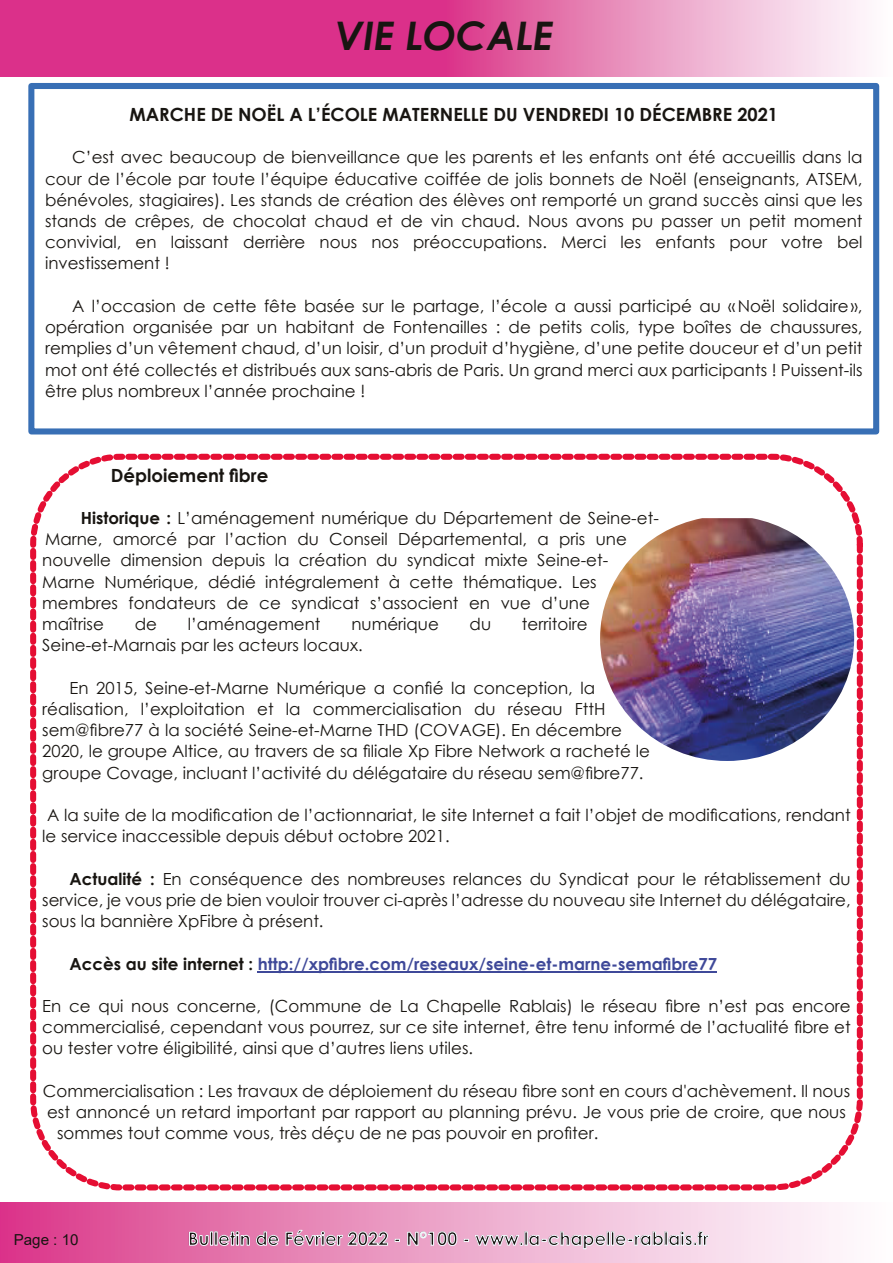
<style>
.page{position:relative;width:893px;height:1263px;background:#fff}
.page>*{position:absolute;margin:0;border:0;box-sizing:border-box;transform-origin:0 0}
.t1{font:italic 700 39.45px "Century Gothic";color:#181511}
.t2{font:700 18.15px "Century Gothic";color:#181511}
.t3{font:16.65px/21.1px "Century Gothic";color:#181511;text-align:justify}
.t4{font:700 16.65px "Century Gothic";color:#3f4999}
.t5{font:15.15px "Arial";color:#181511}
.s1{font-weight:700}
.s2{color:#181511}
</style>
<div class="page">
<div style="left:0;top:1202px;width:893px;height:61px;background:linear-gradient(to right,#da3d8c,#fff)"></div>
<svg style="left:0;top:0;width:867px;height:77px;background:#e364a6"></svg>
<div style="left:30px;top:454px;width:833px;height:736px;border:6px dashed #e50e33;border-radius:88px"></div>
<hr style="left:258px;top:971px;width:459px;height:1px;background:#3f4999">
<img style="left:600px;top:518px;width:254px;height:243px">
<div style="left:28px;top:83px;width:851px;height:351px;border:6px solid #386fb5"></div>
<p class="t1" style="left:335px;top:6px;width:220px">VIE LOCALE</p>
<p class="t2" style="left:129px;top:101px;width:650px">MARCHE DE NOËL A L’ÉCOLE MATERNELLE DU VENDREDI 10 DÉCEMBRE 2021</p>
<p class="t3" style="left:45px;top:147px;width:819px;text-indent:27px">C’est avec beaucoup de bienveillance que les parents et les enfants ont été accueillis dans la cour de l’école par toute l’équipe éducative coiffée de jolis bonnets de Noël (enseignants, ATSEM, bénévoles, stagiaires). Les stands de création des élèves ont remporté un grand succès ainsi que les stands de crêpes, de chocolat chaud et de vin chaud. Nous avons pu passer un petit moment convivial, en laissant derrière nous nos préoccupations. Merci les enfants pour votre bel investissement !</p>
<p class="t3" style="left:45px;top:295px;width:819px;text-indent:27px">A l’occasion de cette fête basée sur le partage, l’école a aussi participé au « Noël solidaire », opération organisée par un habitant de Fontenailles : de petits colis, type boîtes de chaussures, remplies d’un vêtement chaud, d’un loisir, d’un produit d’hygiène, d’une petite douceur et d’un petit mot ont été collectés et distribués aux sans-abris de Paris. Un grand merci aux participants ! Puissent-ils être plus nombreux l’année prochaine !</p>
<p class="t2" style="left:111px;top:461px;width:159px">Déploiement fibre</p>
<p class="t3" style="left:42px;top:507px;width:618px;text-align:left;text-indent:39px"><span class="s1">Historique :</span> L’aménagement numérique du Département de Seine-et-Marne, amorcé par l’action du Conseil Départemental, a pris une nouvelle dimension depuis la création du syndicat mixte Seine-et-Marne Numérique, dédié intégralement à cette thématique. Les membres fondateurs de ce syndicat s’associent en vue d’une<br>maîtrise</p>
<p class="t3" style="left:135px;top:613px;width:24px">de</p>
<p class="t3" style="left:188px;top:613px;width:134px">l’aménagement</p>
<p class="t3" style="left:351px;top:613px;width:89px">numérique</p>
<p class="t3" style="left:470px;top:613px;width:23px">du</p>
<p class="t3" style="left:522px;top:613px;width:67px">territoire</p>
<p class="t3" style="left:42px;top:634px;width:322px">Seine-et-Marnais par les acteurs locaux.</p>
<p class="t3" style="left:42px;top:677px;width:609px;text-align:left;text-indent:27px">En 2015, Seine-et-Marne Numérique a confié la conception, la réalisation, l’exploitation et la commercialisation du réseau FttH sem@fibre77 à la société Seine-et-Marne THD (COVAGE). En décembre 2020, le groupe Altice, au travers de sa filiale Xp Fibre Network a racheté le groupe Covage, incluant l’activité du délégataire du réseau sem@fibre77.</p>
<p class="t3" style="left:42px;top:804px;width:810px">A la suite de la modification de l’actionnariat, le site Internet a fait l’objet de modifications, rendant le service inaccessible depuis début octobre 2021.</p>
<p class="t3" style="left:42px;top:868px;width:810px;text-indent:27px"><span class="s1">Actualité :</span> En conséquence des nombreuses relances du Syndicat pour le rétablissement du service, je vous prie de bien vouloir trouver ci-après l’adresse du nouveau site Internet du délégataire, sous la bannière XpFibre à présent.</p>
<p class="t4" style="left:70px;top:951px;width:649px"><span class="s2">Accès au site internet :</span> http://xpfibre.com/reseaux/seine-et-marne-semafibre77</p>
<p class="t3" style="left:42px;top:995px;width:810px">En ce qui nous concerne, (Commune de La Chapelle Rablais) le réseau fibre n’est pas encore commercialisé, cependant vous pourrez, sur ce site internet, être tenu informé de l’actualité fibre et ou tester votre éligibilité, ainsi que d’autres liens utiles.</p>
<p class="t3" style="left:43px;top:1080px;width:809px">Commercialisation : Les travaux de déploiement du réseau fibre sont en cours d'achèvement. Il nous</p>
<p class="t3" style="left:47px;top:1101px;width:800px">est annoncé un retard important par rapport au planning prévu. Je vous prie de croire, que nous</p>
<p class="t3" style="left:57px;top:1122px;width:543px">sommes tout comme vous, très déçu de ne pas pouvoir en profiter.</p>
<p class="t5" style="left:14px;top:1229px;width:66px">Page : 10</p>
<p class="t2" style="left:188px;top:1225px;width:522px">Bulletin de Février 2022 - N°100 - www.la-chapelle-rablais.fr</p>
</div>
